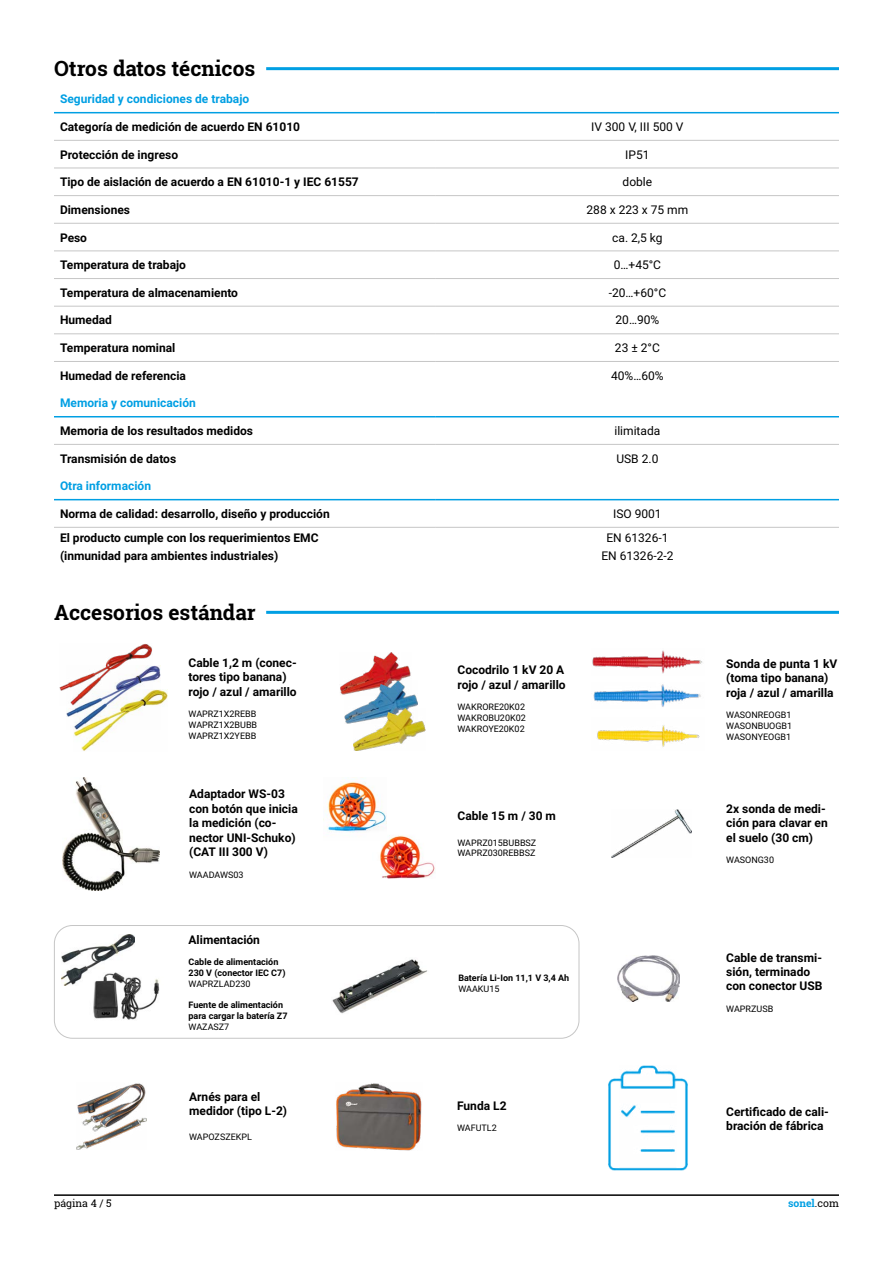
<style>
.page{position:relative;width:893px;height:1263px;background:#fff}
.page>*{position:absolute;margin:0;border:0;box-sizing:border-box;transform-origin:0 0}
.t1{font:700 21px "Roboto Slab";color:#000}
.t2{font:700 12px/14.4px "Roboto";color:#000}
.t3{font:12px/18px "Roboto";color:#000;text-align:center}
.t4{font:700 12px "Roboto";color:#009fe3}
.t5{font:10.5px "Roboto Slab";color:#000}
.t6{font:700 10.5px "Roboto Slab";color:#009fe3}
.t7{font:9px/10.8px "Roboto";color:#000;text-align:justify}
.t8{font:700 9px/10.8px "Roboto";color:#000}
.s1{font-weight:400;color:#000}
</style>
<div class="page">
<hr style="left:54px;top:1194px;width:785px;height:2px;background:#000">
<hr style="left:54px;top:112px;width:382px;height:1px;background:#009fe3">
<hr style="left:436px;top:112px;width:403px;height:1px;background:#009fe3">
<hr style="left:54px;top:416px;width:382px;height:1px;background:#009fe3">
<hr style="left:436px;top:416px;width:403px;height:1px;background:#009fe3">
<hr style="left:54px;top:499px;width:382px;height:1px;background:#009fe3">
<hr style="left:436px;top:499px;width:403px;height:1px;background:#009fe3">
<hr style="left:54px;top:140px;width:382px;height:1px;background:#c6c6c6">
<hr style="left:436px;top:140px;width:403px;height:1px;background:#c6c6c6">
<hr style="left:54px;top:168px;width:382px;height:1px;background:#c6c6c6">
<hr style="left:436px;top:168px;width:403px;height:1px;background:#c6c6c6">
<hr style="left:54px;top:195px;width:382px;height:1px;background:#c6c6c6">
<hr style="left:436px;top:195px;width:403px;height:1px;background:#c6c6c6">
<hr style="left:54px;top:223px;width:382px;height:1px;background:#c6c6c6">
<hr style="left:436px;top:223px;width:403px;height:1px;background:#c6c6c6">
<hr style="left:54px;top:250px;width:382px;height:1px;background:#c6c6c6">
<hr style="left:436px;top:250px;width:403px;height:1px;background:#c6c6c6">
<hr style="left:54px;top:278px;width:382px;height:1px;background:#c6c6c6">
<hr style="left:436px;top:278px;width:403px;height:1px;background:#c6c6c6">
<hr style="left:54px;top:306px;width:382px;height:1px;background:#c6c6c6">
<hr style="left:436px;top:306px;width:403px;height:1px;background:#c6c6c6">
<hr style="left:54px;top:333px;width:382px;height:1px;background:#c6c6c6">
<hr style="left:436px;top:333px;width:403px;height:1px;background:#c6c6c6">
<hr style="left:54px;top:361px;width:382px;height:1px;background:#c6c6c6">
<hr style="left:436px;top:361px;width:403px;height:1px;background:#c6c6c6">
<hr style="left:54px;top:444px;width:382px;height:1px;background:#c6c6c6">
<hr style="left:436px;top:444px;width:403px;height:1px;background:#c6c6c6">
<hr style="left:54px;top:527px;width:382px;height:1px;background:#c6c6c6">
<hr style="left:436px;top:527px;width:403px;height:1px;background:#c6c6c6">
<img style="left:63px;top:777px;width:97px;height:113px">
<img style="left:380px;top:835px;width:55px;height:44px">
<img style="left:618px;top:956px;width:61px;height:45px">
<img style="left:323px;top:777px;width:64px;height:64px">
<img style="left:336px;top:1083px;width:86px;height:67px">
<img style="left:76px;top:1083px;width:70px;height:66px">
<img style="left:612px;top:810px;width:79px;height:47px">
<img style="left:332px;top:959px;width:96px;height:55px">
<img style="left:340px;top:652px;width:71px;height:43px">
<img style="left:344px;top:681px;width:74px;height:42px">
<img style="left:353px;top:708px;width:72px;height:43px">
<img style="left:593px;top:684px;width:108px;height:23px">
<img style="left:597px;top:725px;width:103px;height:22px">
<img style="left:592px;top:650px;width:111px;height:24px">
<img style="left:67px;top:665px;width:93px;height:52px">
<img style="left:74px;top:690px;width:93px;height:61px">
<img style="left:59px;top:644px;width:94px;height:62px">
<img style="left:62px;top:935px;width:72px;height:50px">
<img style="left:88px;top:960px;width:72px;height:60px">
<div style="left:54px;top:925px;width:525px;height:113px;border:1px solid #c6c6c6;border-radius:18px"></div>
<hr style="left:266px;top:67px;width:573px;height:3px;background:#009fe3">
<hr style="left:266px;top:611px;width:573px;height:3px;background:#009fe3">
<img style="left:608px;top:1065px;width:80px;height:106px">
<h1 class="t1" style="left:54px;top:54px;width:203px">Otros datos técnicos</h1>
<p class="t4" style="left:60px;top:91px;width:191px">Seguridad y condiciones de trabajo</p>
<p class="t2" style="left:60px;top:119px;width:242px">Categoría de medición de acuerdo EN 61010</p>
<p class="t3" style="left:591px;top:117px;width:94px">IV 300 V, III 500 V</p>
<p class="t2" style="left:60px;top:147px;width:120px">Protección de ingreso</p>
<p class="t3" style="left:625px;top:145px;width:26px">IP51</p>
<p class="t2" style="left:60px;top:174px;width:300px">Tipo de aislación de acuerdo a EN 61010-1 y IEC 61557</p>
<p class="t3" style="left:623px;top:173px;width:31px">doble</p>
<p class="t2" style="left:60px;top:202px;width:72px">Dimensiones</p>
<p class="t3" style="left:587px;top:200px;width:103px">288 x 223 x 75 mm</p>
<p class="t2" style="left:60px;top:230px;width:29px">Peso</p>
<p class="t3" style="left:612px;top:228px;width:52px">ca. 2,5 kg</p>
<p class="t2" style="left:60px;top:257px;width:128px">Temperatura de trabajo</p>
<p class="t3" style="left:614px;top:255px;width:49px">0…+45°C</p>
<p class="t2" style="left:60px;top:285px;width:180px">Temperatura de almacenamiento</p>
<p class="t3" style="left:609px;top:283px;width:59px">-20…+60°C</p>
<p class="t2" style="left:60px;top:313px;width:54px">Humedad</p>
<p class="t3" style="left:615px;top:311px;width:45px">20…90%</p>
<p class="t2" style="left:60px;top:340px;width:117px">Temperatura nominal</p>
<p class="t3" style="left:615px;top:338px;width:46px">23 ± 2°C</p>
<p class="t2" style="left:60px;top:368px;width:127px">Humedad de referencia</p>
<p class="t3" style="left:611px;top:366px;width:54px">40%…60%</p>
<p class="t4" style="left:60px;top:395px;width:137px">Memoria y comunicación</p>
<p class="t2" style="left:60px;top:423px;width:195px">Memoria de los resultados medidos</p>
<p class="t3" style="left:614px;top:421px;width:47px">ilimitada</p>
<p class="t2" style="left:60px;top:451px;width:118px">Transmisión de datos</p>
<p class="t3" style="left:616px;top:449px;width:43px">USB 2.0</p>
<p class="t4" style="left:60px;top:478px;width:93px">Otra información</p>
<p class="t2" style="left:60px;top:506px;width:271px">Norma de calidad: desarrollo, diseño y producción</p>
<p class="t3" style="left:613px;top:504px;width:50px">ISO 9001</p>
<p class="t2" style="left:60px;top:529px;width:260px;line-height:18px">El producto cumple con los requerimientos EMC (inmunidad para ambientes industriales)</p>
<p class="t3" style="left:601px;top:529px;width:74px">EN 61326-1<br>EN 61326-2-2</p>
<h1 class="t1" style="left:54px;top:598px;width:203px">Accesorios estándar</h1>
<p class="t2" style="left:189px;top:655px;width:110px">Cable 1,2 m (conec&shy;tores tipo banana) rojo / azul / amarillo</p>
<p class="t7" style="left:189px;top:708px;width:70px">WAPRZ1X2REBB WAPRZ1X2BUBB WAPRZ1X2YEBB</p>
<p class="t2" style="left:189px;top:786px;width:110px">Adaptador WS-03 con botón que inicia la medición (co&shy;nector UNI-Schuko) (CAT III 300 V)</p>
<p class="t7" style="left:189px;top:869px;width:56px">WAADAWS03</p>
<p class="t2" style="left:189px;top:932px;width:73px">Alimentación</p>
<p class="t8" style="left:189px;top:956px;width:98px">Cable de alimentación<br>230 V (conector IEC C7)</p>
<p class="t7" style="left:189px;top:978px;width:64px">WAPRZLAD230</p>
<p class="t8" style="left:189px;top:999px;width:101px">Fuente de alimentación para cargar la batería Z7</p>
<p class="t7" style="left:189px;top:1021px;width:42px">WAZASZ7</p>
<p class="t2" style="left:189px;top:1089px;width:99px">Arnés para el medidor (tipo L-2)</p>
<p class="t7" style="left:189px;top:1131px;width:64px">WAPOZSZEKPL</p>
<p class="t2" style="left:457px;top:662px;width:110px">Cocodrilo 1 kV 20 A rojo / azul / amarillo</p>
<p class="t7" style="left:457px;top:701px;width:70px">WAKRORE20K02<br>WAKROBU20K02<br>WAKROYE20K02</p>
<p class="t2" style="left:457px;top:808px;width:100px">Cable 15 m / 30 m</p>
<p class="t7" style="left:457px;top:837px;width:80px">WAPRZ015BUBBSZ<br>WAPRZ030REBBSZ</p>
<p class="t8" style="left:458px;top:972px;width:112px">Batería Li-Ion 11,1 V 3,4 Ah</p>
<p class="t7" style="left:458px;top:983px;width:43px">WAAKU15</p>
<p class="t2" style="left:457px;top:1098px;width:51px">Funda L2</p>
<p class="t7" style="left:457px;top:1122px;width:41px">WAFUTL2</p>
<p class="t2" style="left:726px;top:656px;width:113px">Sonda de punta 1 kV (toma tipo banana) roja / azul / amarilla</p>
<p class="t7" style="left:726px;top:709px;width:68px">WASONREOGB1<br>WASONBUOGB1<br>WASONYEOGB1</p>
<p class="t2" style="left:726px;top:801px;width:103px">2x sonda de medi&shy;ción para clavar en el suelo (30 cm)</p>
<p class="t7" style="left:726px;top:854px;width:49px">WASONG30</p>
<p class="t2" style="left:726px;top:950px;width:98px">Cable de transmi&shy;sión, terminado con conector USB</p>
<p class="t7" style="left:726px;top:1003px;width:49px">WAPRZUSB</p>
<p class="t2" style="left:726px;top:1104px;width:104px">Certificado de cali&shy;bración de fábrica</p>
<p class="t5" style="left:54px;top:1196px;width:59px">página 4 / 5</p>
<p class="t6" style="left:788px;top:1196px;width:52px">sonel<span class="s1">.com</span></p>
</div>
